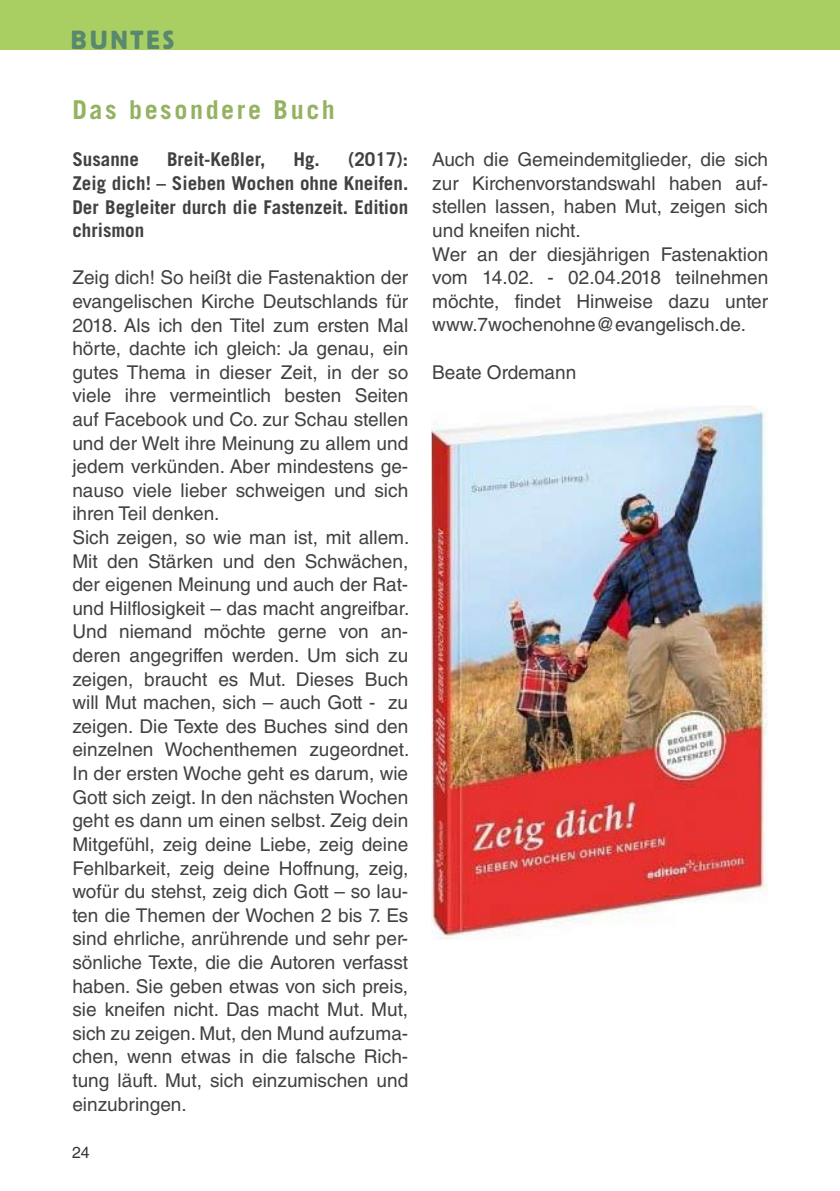
<style>
.page{position:relative;width:840px;height:1191px;background:#fff}
.page>*{position:absolute;margin:0;border:0;box-sizing:border-box;transform-origin:0 0}
.t1{font:700 26px "Trade Gothic LT Pro";letter-spacing:.1em;color:#94b261}
.t2{font:26px "Block Pro";letter-spacing:.12em;color:#58886d}
.t3{font:19px/23.6px "Helvetica LT Std";color:#414142}
.t4{font:700 19px/23.6px "Trade Gothic LT Pro";color:#414142;text-align:justify}
.t5{font:16px "Helvetica LT Std";color:#000}
</style>
<div class="page">
<div style="left:0;top:0;width:839px;height:49px;background:#a9cf62"></div>
<img style="left:431px;top:406px;width:336px;height:534px">
<h1 class="t2" style="left:71px;top:23px;width:105px">BUNTES</h1>
<h1 class="t1" style="left:72px;top:94px;width:264px">Das besondere Buch</h1>
<p class="t4" style="left:72px;top:147px;width:68px">Susanne</p>
<p class="t4" style="left:167px;top:147px;width:100px">Breit-Keßler,</p>
<p class="t4" style="left:72px;top:147px;width:337px;text-indent:221px">Hg. (2017):<br>Zeig dich! – Sieben Wochen ohne Kneifen.<br>Der Begleiter durch die Fastenzeit. Edition chrismon</p>
<p class="t3" style="left:72px;top:266px;width:338px">Zeig dich! So heißt die Fastenaktion der evangelischen Kirche Deutschlands für 2018. Als ich den Titel zum ersten Mal hörte, dachte ich gleich: Ja genau, ein gutes Thema in dieser Zeit, in der so viele ihre vermeintlich besten Seiten auf Facebook und Co. zur Schau stellen und der Welt ihre Meinung zu allem und jedem verkünden. Aber mindestens ge&shy;nauso viele lieber schweigen und sich ihren Teil denken.<br>Sich zeigen, so wie man ist, mit allem.<br>Mit den Stärken und den Schwächen, der eigenen Meinung und auch der Rat&shy;und Hilflosigkeit – das macht angreifbar.<br>Und niemand möchte gerne von an&shy;deren angegriffen werden. Um sich zu zeigen, braucht es Mut. Dieses Buch will Mut machen, sich – auch Gott - zu zeigen. Die Texte des Buches sind den einzelnen Wochenthemen zugeordnet.<br>In der ersten Woche geht es darum, wie Gott sich zeigt. In den nächsten Wochen geht es dann um einen selbst. Zeig dein Mitgefühl, zeig deine Liebe, zeig deine Fehlbarkeit, zeig deine Hoffnung, zeig, wofür du stehst, zeig dich Gott – so lau&shy;ten die Themen der Wochen 2 bis 7. Es sind ehrliche, anrührende und sehr per&shy;sönliche Texte, die die Autoren verfasst haben. Sie geben etwas von sich preis, sie kneifen nicht. Das macht Mut. Mut, sich zu zeigen. Mut, den Mund aufzuma&shy;chen, wenn etwas in die falsche Rich&shy;tung läuft. Mut, sich einzumischen und einzubringen.</p>
<p class="t5" style="left:72px;top:1143px;width:19px">24</p>
<p class="t3" style="left:432px;top:148px;width:337px">Auch die Gemeindemitglieder, die sich zur Kirchenvorstandswahl haben auf&shy;stellen lassen, haben Mut, zeigen sich und kneifen nicht.<br>Wer an der diesjährigen Fastenaktion vom 14.02. - 02.04.2018 teilnehmen möchte, findet Hinweise dazu unter www.7wochenohne@evangelisch.de.</p>
<p class="t3" style="left:432px;top:360px;width:145px">Beate Ordemann</p>
</div>
